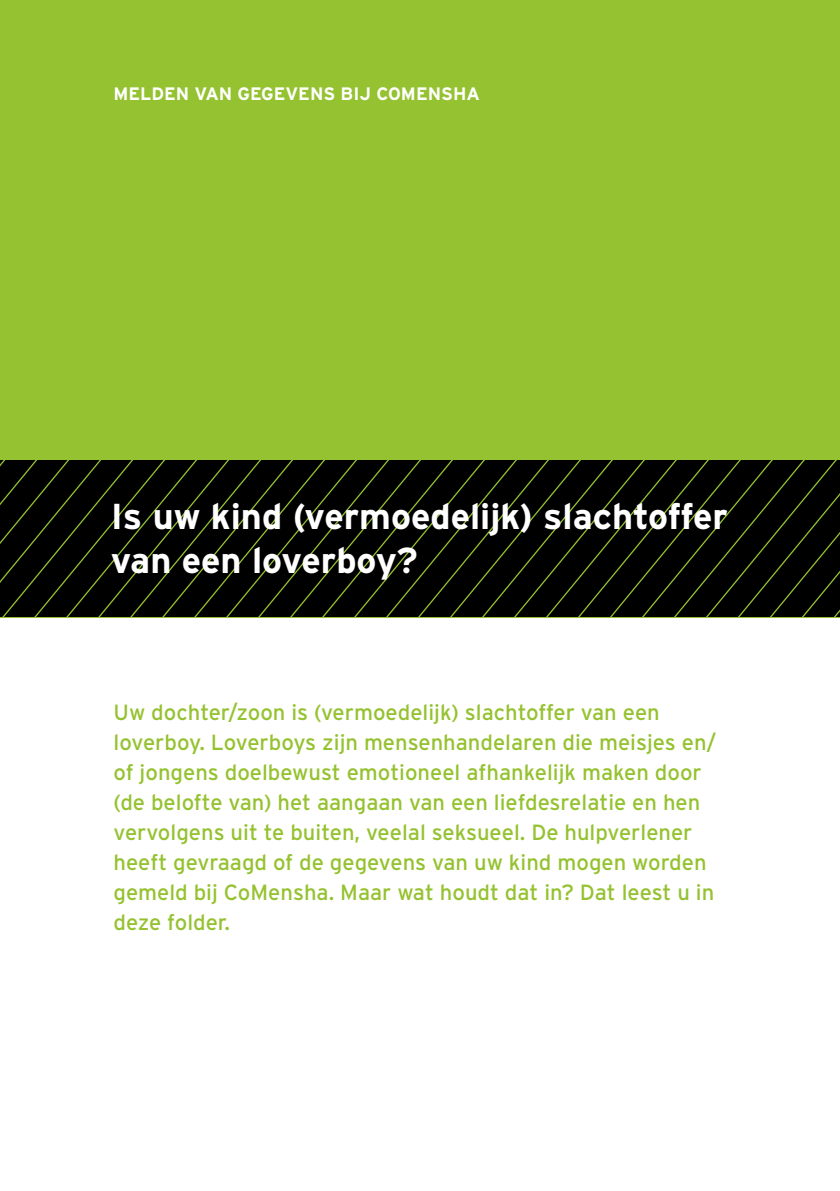
<style>
.page{position:relative;width:840px;height:1191px;background:#fff}
.page>*{position:absolute;margin:0;border:0;box-sizing:border-box;transform-origin:0 0}
.t1{font:700 36px/44px "Interstate";color:#fff}
.t2{font:22px/30px "Interstate";color:#95c230}
.t3{font:700 18px "Interstate";color:#fff}
</style>
<div class="page">
<div style="left:0;top:0;width:839px;height:617px;background:#95c230"></div>
<svg style="left:796px;top:461px;width:32px;height:156px;background:#070a02"></svg>
<svg style="left:764px;top:461px;width:32px;height:156px;background:#070a02"></svg>
<svg style="left:732px;top:461px;width:32px;height:156px;background:#070a02"></svg>
<svg style="left:700px;top:461px;width:32px;height:156px;background:#070a02"></svg>
<svg style="left:668px;top:461px;width:32px;height:156px;background:#070a02"></svg>
<svg style="left:636px;top:461px;width:32px;height:156px;background:#070a02"></svg>
<svg style="left:604px;top:461px;width:32px;height:156px;background:#070a02"></svg>
<svg style="left:573px;top:461px;width:31px;height:156px;background:#070a02"></svg>
<svg style="left:541px;top:461px;width:32px;height:156px;background:#070a02"></svg>
<svg style="left:509px;top:461px;width:32px;height:156px;background:#070a02"></svg>
<svg style="left:477px;top:461px;width:32px;height:156px;background:#070a02"></svg>
<svg style="left:445px;top:461px;width:32px;height:156px;background:#070a02"></svg>
<svg style="left:413px;top:461px;width:32px;height:156px;background:#070a02"></svg>
<svg style="left:381px;top:461px;width:32px;height:156px;background:#070a02"></svg>
<svg style="left:349px;top:461px;width:32px;height:156px;background:#070a02"></svg>
<svg style="left:317px;top:461px;width:32px;height:156px;background:#070a02"></svg>
<svg style="left:285px;top:461px;width:32px;height:156px;background:#070a02"></svg>
<svg style="left:253px;top:461px;width:32px;height:156px;background:#070a02"></svg>
<svg style="left:0;top:461px;width:253px;height:156px;background:#070a02"></svg>
<p class="t3" style="left:113px;top:83px;width:368px">MELDEN VAN GEGEVENS BIJ COMENSHA</p>
<h1 class="t1" style="left:111px;top:494px;width:618px">Is uw kind (vermoedelijk) slachtoffer van een loverboy?</h1>
<p class="t2" style="left:113px;top:697px;width:604px">Uw dochter/zoon is (vermoedelijk) slachtoffer van een loverboy. Loverboys zijn mensenhandelaren die meisjes en/ of jongens doelbewust emotioneel afhankelijk maken door (de belofte van) het aangaan van een liefdesrelatie en hen vervolgens uit te buiten, veelal seksueel. De hulpverlener heeft gevraagd of de gegevens van uw kind mogen worden gemeld bij CoMensha. Maar wat houdt dat in? Dat leest u in deze folder.</p>
</div>
